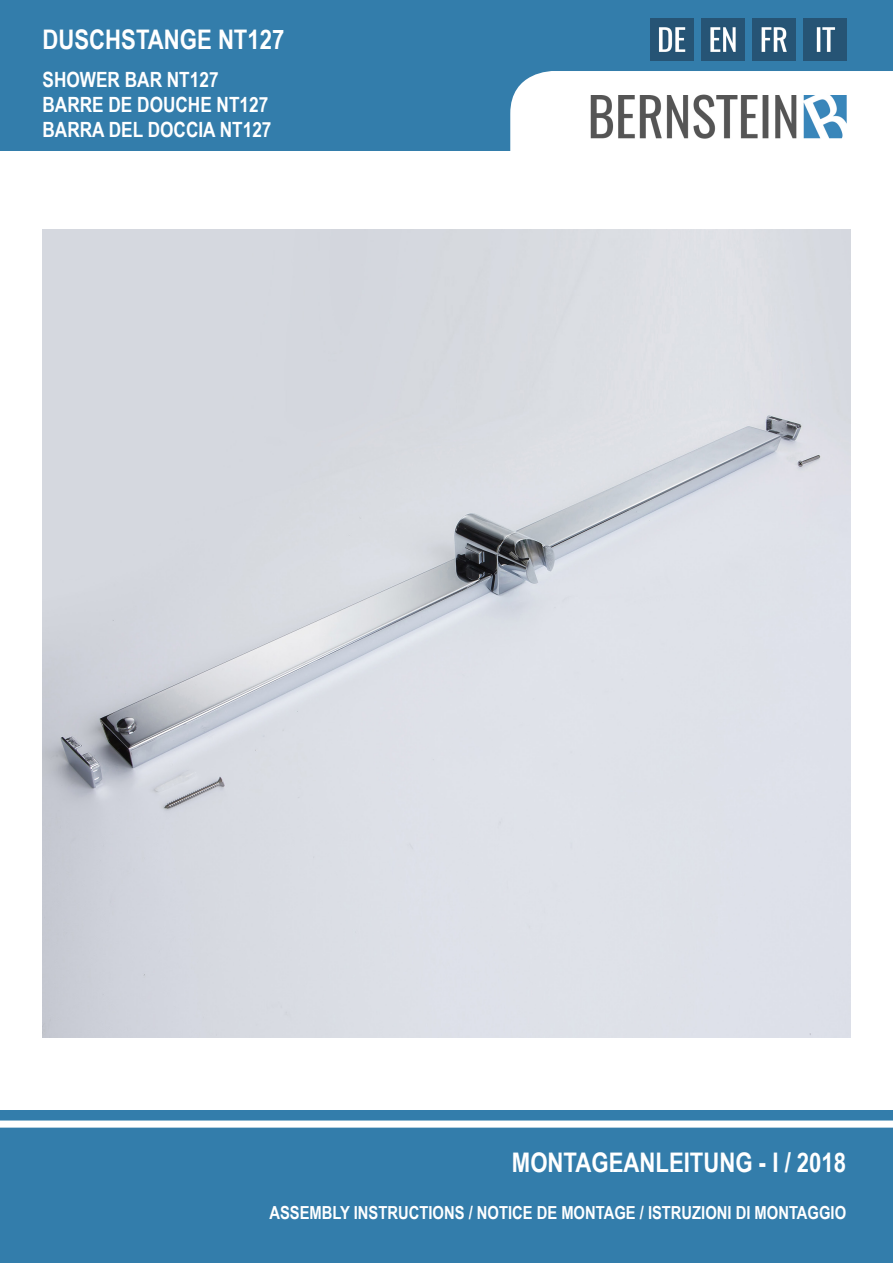
<style>
.page{position:relative;width:893px;height:1263px;background:#fff}
.page>*{position:absolute;margin:0;border:0;box-sizing:border-box;transform-origin:0 0}
.t1{font:700 27px "Arial Narrow";color:#fff}
.t2{font:700 21px/25.2px "Arial Narrow";color:#fff}
.t3{font:700 18px "Arial Narrow";color:#fff}
</style>
<div class="page">
<div style="left:0;top:0;width:893px;height:151px;background:#337dab"></div>
<div style="left:510px;top:71px;width:383px;height:80px;background:#fff"></div>
<div style="left:0;top:1110px;width:893px;height:153px;background:#337dab"></div>
<svg style="left:0;top:1120px;width:893px;height:7px;background:#eff5f8"></svg>
<img style="left:583px;top:87px;width:272px;height:60px">
<img style="left:651px;top:18px;width:42px;height:43px">
<img style="left:702px;top:18px;width:42px;height:43px">
<img style="left:753px;top:18px;width:42px;height:43px">
<img style="left:804px;top:18px;width:42px;height:43px">
<img style="left:43px;top:230px;width:807px;height:808px">
<h1 class="t1" style="left:43px;top:19px;width:243px">DUSCHSTANGE NT127</h1>
<p class="t2" style="left:43px;top:66px;width:230px">SHOWER BAR NT127<br>BARRE DE DOUCHE NT127<br>BARRA DEL DOCCIA NT127</p>
<h1 class="t1" style="left:512px;top:1142px;width:336px">MONTAGEANLEITUNG - I / 2018</h1>
<p class="t3" style="left:269px;top:1198px;width:578px">ASSEMBLY INSTRUCTIONS / NOTICE DE MONTAGE / ISTRUZIONI DI MONTAGGIO</p>
</div>
